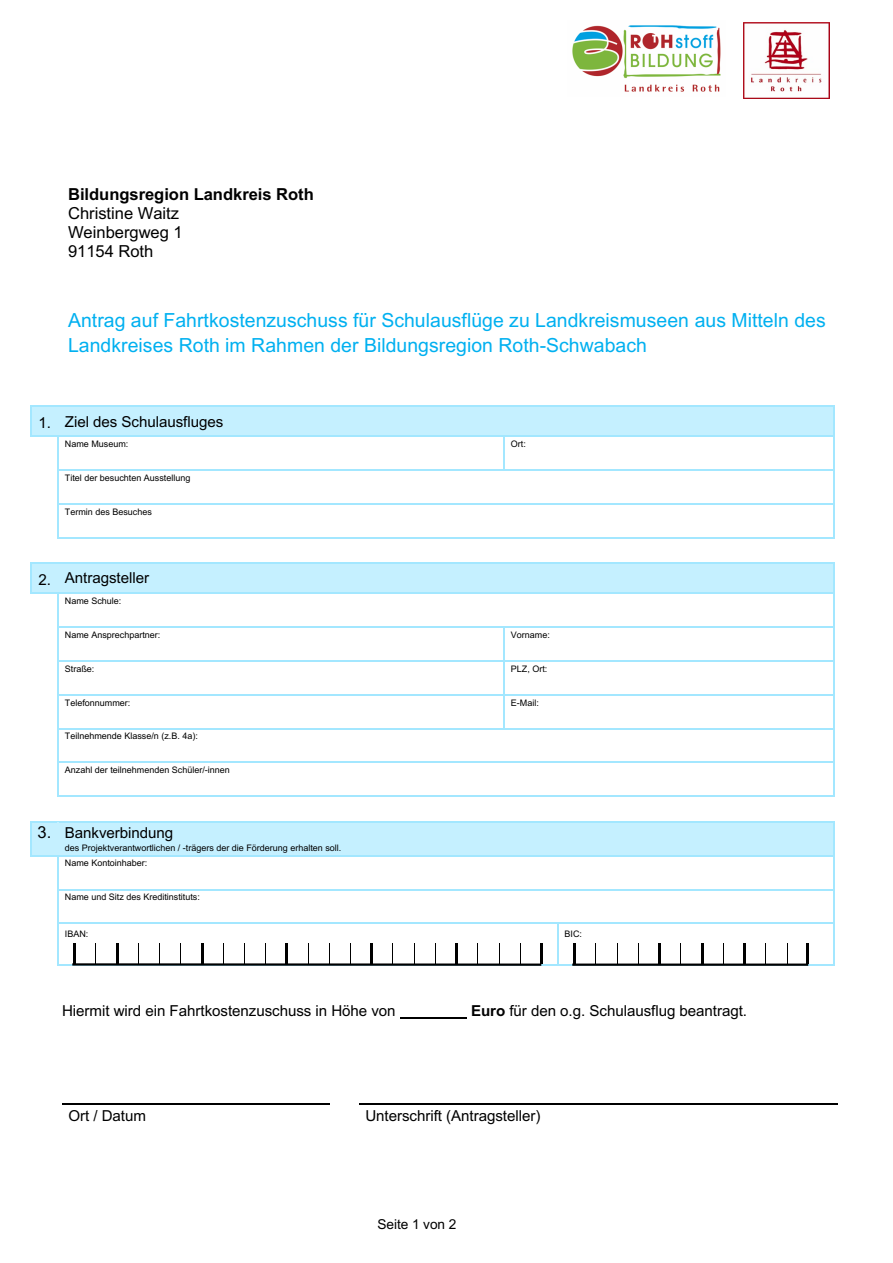
<style>
.page{position:relative;width:893px;height:1263px;background:#fff}
.page>*{position:absolute;margin:0;border:0;box-sizing:border-box;transform-origin:0 0}
.t1{font:19.5px/25.2px "Arial";color:#00b0f0}
.t2{font:16.5px/18.9px "Arial";color:#000}
.t3{font:700 16.5px "Arial";color:#000}
.t4{font:15.15px "Arial";letter-spacing:-.005em;color:#000}
.t5{font:13.65px "Arial";letter-spacing:-.005em;color:#000}
.t6{font:9px/15.1px "Arial";color:#000}
.s1{font-size:16.5px}
.s2{font-weight:700}
</style>
<div class="page">
<img style="left:572px;top:25px;width:149px;height:67px">
<img style="left:743px;top:22px;width:86px;height:77px">
<div style="left:58px;top:407px;width:775px;height:28px;background:#c5f0ff"></div>
<hr style="left:60px;top:406px;width:773px;height:1px;background:#a3e7ff">
<svg style="left:30px;top:406px;width:31px;height:31px"></svg>
<hr style="left:61px;top:435px;width:443px;height:2px;background:#a3e7ff">
<hr style="left:505px;top:435px;width:328px;height:2px;background:#a3e7ff">
<svg style="left:833px;top:406px;width:1px;height:31px"></svg>
<hr style="left:58px;top:437px;width:1px;height:32px;background:#a3e7ff">
<hr style="left:504px;top:437px;width:1px;height:32px;background:#a3e7ff">
<hr style="left:833px;top:437px;width:1px;height:32px;background:#a3e7ff">
<hr style="left:59px;top:469px;width:445px;height:2px;background:#a3e7ff">
<hr style="left:505px;top:469px;width:328px;height:2px;background:#a3e7ff">
<hr style="left:58px;top:471px;width:1px;height:32px;background:#a3e7ff">
<hr style="left:833px;top:471px;width:1px;height:32px;background:#a3e7ff">
<hr style="left:59px;top:503px;width:774px;height:2px;background:#a3e7ff">
<hr style="left:58px;top:505px;width:1px;height:32px;background:#a3e7ff">
<hr style="left:59px;top:537px;width:774px;height:1px;background:#a3e7ff">
<hr style="left:833px;top:505px;width:1px;height:32px;background:#a3e7ff">
<div style="left:58px;top:564px;width:775px;height:28px;background:#c5f0ff"></div>
<hr style="left:60px;top:563px;width:773px;height:1px;background:#a3e7ff">
<svg style="left:30px;top:563px;width:31px;height:31px"></svg>
<hr style="left:61px;top:592px;width:772px;height:2px;background:#a3e7ff">
<svg style="left:833px;top:563px;width:1px;height:31px"></svg>
<hr style="left:58px;top:594px;width:1px;height:32px;background:#a3e7ff">
<hr style="left:833px;top:594px;width:1px;height:32px;background:#a3e7ff">
<hr style="left:59px;top:626px;width:445px;height:2px;background:#a3e7ff">
<hr style="left:505px;top:626px;width:328px;height:2px;background:#a3e7ff">
<hr style="left:58px;top:628px;width:1px;height:32px;background:#a3e7ff">
<hr style="left:504px;top:628px;width:1px;height:32px;background:#a3e7ff">
<hr style="left:833px;top:628px;width:1px;height:32px;background:#a3e7ff">
<hr style="left:59px;top:660px;width:445px;height:2px;background:#a3e7ff">
<hr style="left:505px;top:660px;width:328px;height:2px;background:#a3e7ff">
<hr style="left:58px;top:662px;width:1px;height:32px;background:#a3e7ff">
<hr style="left:504px;top:662px;width:1px;height:32px;background:#a3e7ff">
<hr style="left:833px;top:662px;width:1px;height:32px;background:#a3e7ff">
<hr style="left:59px;top:694px;width:445px;height:1px;background:#a3e7ff">
<hr style="left:505px;top:694px;width:328px;height:1px;background:#a3e7ff">
<hr style="left:58px;top:695px;width:1px;height:33px;background:#a3e7ff">
<hr style="left:504px;top:695px;width:1px;height:33px;background:#a3e7ff">
<hr style="left:833px;top:695px;width:1px;height:33px;background:#a3e7ff">
<hr style="left:59px;top:728px;width:445px;height:1px;background:#a3e7ff">
<hr style="left:505px;top:728px;width:328px;height:1px;background:#a3e7ff">
<hr style="left:58px;top:729px;width:1px;height:33px;background:#a3e7ff">
<hr style="left:833px;top:729px;width:1px;height:33px;background:#a3e7ff">
<hr style="left:59px;top:762px;width:774px;height:1px;background:#a3e7ff">
<hr style="left:58px;top:763px;width:1px;height:32px;background:#a3e7ff">
<hr style="left:59px;top:795px;width:774px;height:2px;background:#a3e7ff">
<hr style="left:833px;top:763px;width:1px;height:32px;background:#a3e7ff">
<div style="left:31px;top:822px;width:27px;height:33px;background:#c5f0ff"></div>
<div style="left:65px;top:822px;width:762px;height:21px;background:#c5f0ff"></div>
<div style="left:65px;top:843px;width:762px;height:11px;background:#c5f0ff"></div>
<hr style="left:65px;top:854px;width:762px;height:1px;background:#c5f0ff">
<svg style="left:30px;top:821px;width:29px;height:1px"></svg>
<hr style="left:59px;top:821px;width:774px;height:1px;background:#a3e7ff">
<hr style="left:30px;top:822px;width:1px;height:33px;background:#a3e7ff">
<hr style="left:58px;top:822px;width:1px;height:33px;background:#c5f0ff">
<hr style="left:833px;top:822px;width:1px;height:33px;background:#a3e7ff">
<svg style="left:30px;top:855px;width:29px;height:1px"></svg>
<hr style="left:59px;top:855px;width:774px;height:1px;background:#a3e7ff">
<hr style="left:58px;top:856px;width:1px;height:33px;background:#a3e7ff">
<hr style="left:833px;top:856px;width:1px;height:33px;background:#a3e7ff">
<hr style="left:59px;top:889px;width:774px;height:1px;background:#a3e7ff">
<hr style="left:58px;top:890px;width:1px;height:33px;background:#a3e7ff">
<hr style="left:833px;top:890px;width:1px;height:33px;background:#a3e7ff">
<svg style="left:58px;top:923px;width:776px;height:42px"></svg>
<hr style="left:400px;top:1017px;width:67px;height:2px;background:#000">
<hr style="left:62px;top:1103px;width:268px;height:2px;background:#000">
<hr style="left:359px;top:1103px;width:479px;height:2px;background:#000">
<hr style="left:72px;top:963px;width:469px;height:3px;background:#000">
<hr style="left:572px;top:963px;width:236px;height:3px;background:#000">
<h2 class="t3" style="left:68px;top:183px;width:247px">Bildungsregion Landkreis Roth</h2>
<h2 class="t2" style="left:68px;top:204px;width:116px">Christine Waitz<br>Weinbergweg 1<br>91154 Roth</h2>
<h1 class="t1" style="left:68px;top:308px;width:759px">Antrag auf Fahrtkostenzuschuss für Schulausflüge zu Landkreismuseen aus Mitteln des<br>Landkreises Roth im Rahmen der Bildungsregion Roth-Schwabach</h1>
<h3 class="t4" style="left:39px;top:411px;width:186px">1. Ziel des Schulausfluges</h3>
<p class="t6" style="left:65px;top:436px;width:65px">Name Museum:</p>
<p class="t6" style="left:511px;top:436px;width:17px">Ort:</p>
<p class="t6" style="left:65px;top:470px;width:127px">Titel der besuchten Ausstellung</p>
<p class="t6" style="left:65px;top:504px;width:89px">Termin des Besuches</p>
<h3 class="t4" style="left:39px;top:568px;width:112px">2. Antragsteller</h3>
<p class="t6" style="left:65px;top:593px;width:58px">Name Schule:</p>
<p class="t6" style="left:65px;top:624px;width:41px">Vorname:</p>
<p class="t6" style="left:65px;top:627px;width:97px">Name Ansprechpartner:</p>
<p class="t6" style="left:511px;top:627px;width:41px">Vorname:</p>
<p class="t6" style="left:65px;top:661px;width:31px">Straße:</p>
<p class="t6" style="left:511px;top:661px;width:38px">PLZ, Ort:</p>
<p class="t6" style="left:65px;top:695px;width:67px">Telefonnummer:</p>
<p class="t6" style="left:511px;top:695px;width:29px">E-Mail:</p>
<p class="t6" style="left:65px;top:728px;width:135px">Teilnehmende Klasse/n (z.B. 4a):</p>
<p class="t6" style="left:65px;top:762px;width:167px">Anzahl der teilnehmenden Schüler/-innen</p>
<h3 class="t4" style="left:38px;top:822px;width:137px"><span class="s1">3.</span> Bankverbindung</h3>
<p class="t6" style="left:65px;top:840px;width:278px">des Projektverantwortlichen / -trägers der die Förderung erhalten soll.<br>Name Kontoinhaber:</p>
<p class="t6" style="left:65px;top:886px;width:54px">Kreditinstitut:</p>
<p class="t6" style="left:65px;top:889px;width:137px">Name und Sitz des Kreditinstituts:</p>
<p class="t6" style="left:65px;top:926px;width:25px">IBAN:</p>
<p class="t6" style="left:565px;top:926px;width:19px">BIC:</p>
<h3 class="t4" style="left:62px;top:1000px;width:335px">Hiermit wird ein Fahrtkostenzuschuss in Höhe von</h3>
<h3 class="t4" style="left:471px;top:1000px;width:278px"><span class="s2">Euro</span> für den o.g. Schulausflug beantragt.</h3>
<h3 class="t4" style="left:68px;top:1105px;width:79px">Ort / Datum</h3>
<h3 class="t4" style="left:365px;top:1105px;width:177px">Unterschrift (Antragsteller)</h3>
<h3 class="t5" style="left:377px;top:1215px;width:80px">Seite 1 von 2</h3>
</div>
